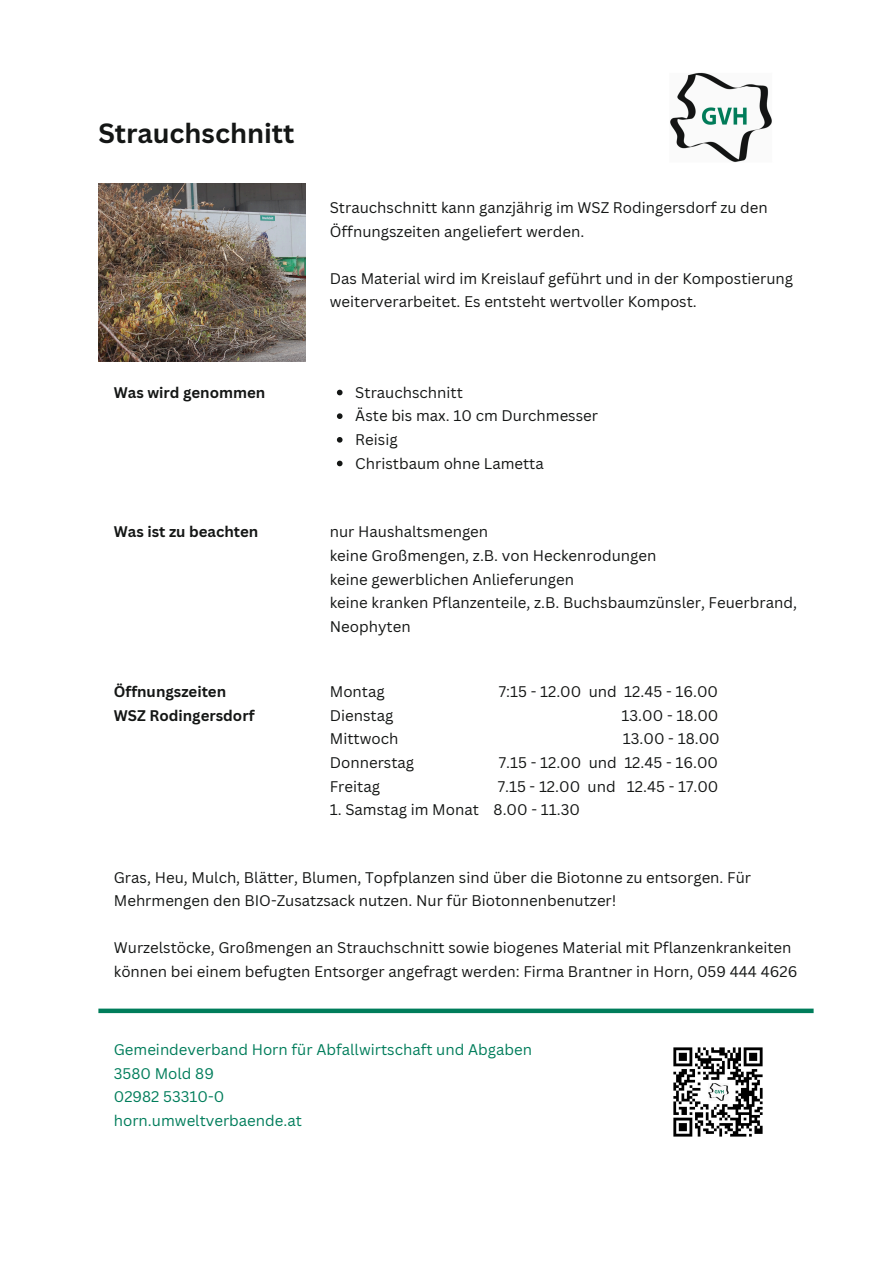
<style>
.page{position:relative;width:894px;height:1264px;background:#fff}
.page>*{position:absolute;margin:0;border:0;box-sizing:border-box;transform-origin:0 0}
.t1{font:700 27px "Canva Sans";color:#141615}
.t2{font:15px/23.7px "Canva Sans";color:#141615}
.t3{font:15px "Canva Sans";color:#007d5b}
.t4{font:700 15px "Canva Sans";color:#141615}
</style>
<div class="page">
<svg style="left:337px;top:390px;width:5px;height:5px"></svg>
<svg style="left:337px;top:413px;width:5px;height:6px"></svg>
<svg style="left:337px;top:437px;width:5px;height:5px"></svg>
<svg style="left:337px;top:460px;width:5px;height:6px"></svg>
<img style="left:670px;top:72px;width:102px;height:90px">
<img style="left:98px;top:183px;width:207px;height:179px">
<img style="left:673px;top:1047px;width:90px;height:90px">
<div style="left:98px;top:1008px;width:715px;height:5px;background:#007d5b"></div>
<p class="t1" style="left:98px;top:114px;width:197px">Strauchschnitt</p>
<h1 class="t2" style="left:330px;top:195px;width:439px">Strauchschnitt kann ganzjährig im WSZ Rodingersdorf zu den<br>Öffnungszeiten angeliefert werden.</h1>
<p class="t2" style="left:330px;top:266px;width:464px">Das Material wird im Kreislauf geführt und in der Kompostierung weiterverarbeitet. Es entsteht wertvoller Kompost.</p>
<p class="t4" style="left:114px;top:381px;width:153px">Was wird genommen</p>
<p class="t2" style="left:355px;top:380px;width:109px">Strauchschnitt</p>
<p class="t2" style="left:355px;top:403px;width:244px">Äste bis max. 10 cm Durchmesser</p>
<p class="t2" style="left:355px;top:427px;width:44px">Reisig</p>
<p class="t2" style="left:355px;top:451px;width:190px">Christbaum ohne Lametta</p>
<p class="t4" style="left:114px;top:521px;width:146px">Was ist zu beachten</p>
<p class="t2" style="left:330px;top:519px;width:160px">nur Haushaltsmengen</p>
<p class="t2" style="left:330px;top:543px;width:328px">keine Großmengen, z.B. von Heckenrodungen</p>
<p class="t2" style="left:330px;top:567px;width:246px">keine gewerblichen Anlieferungen</p>
<p class="t2" style="left:330px;top:590px;width:468px">keine kranken Pflanzenteile, z.B. Buchsbaumzünsler, Feuerbrand,<br>Neophyten</p>
<p class="t4" style="left:114px;top:681px;width:114px">Öffnungszeiten</p>
<p class="t4" style="left:114px;top:704px;width:142px">WSZ Rodingersdorf</p>
<p class="t2" style="left:330px;top:679px;width:56px">Montag</p>
<p class="t2" style="left:498px;top:679px;width:221px">7:15 - 12.00 und 12.45 - 16.00</p>
<p class="t2" style="left:330px;top:703px;width:65px">Dienstag</p>
<p class="t2" style="left:621px;top:703px;width:98px">13.00 - 18.00</p>
<p class="t2" style="left:330px;top:726px;width:70px">Mittwoch</p>
<p class="t2" style="left:622px;top:726px;width:98px">13.00 - 18.00</p>
<p class="t2" style="left:330px;top:750px;width:86px">Donnerstag</p>
<p class="t2" style="left:498px;top:750px;width:221px">7.15 - 12.00 und 12.45 - 16.00</p>
<p class="t2" style="left:330px;top:773px;width:52px">Freitag</p>
<p class="t2" style="left:497px;top:773px;width:222px">7.15 - 12.00 und 12.45 - 17.00</p>
<p class="t2" style="left:330px;top:797px;width:251px">1. Samstag im Monat 8.00 - 11.30</p>
<p class="t2" style="left:114px;top:864px;width:638px">Gras, Heu, Mulch, Blätter, Blumen, Topfplanzen sind über die Biotonne zu entsorgen. Für<br>Mehrmengen den BIO-Zusatzsack nutzen. Nur für Biotonnenbenutzer!</p>
<p class="t2" style="left:114px;top:935px;width:684px">Wurzelstöcke, Großmengen an Strauchschnitt sowie biogenes Material mit Pflanzenkrankeiten können bei einem befugten Entsorger angefragt werden: Firma Brantner in Horn, 059 444 4626</p>
<p class="t3" style="left:114px;top:1038px;width:419px">Gemeindeverband Horn für Abfallwirtschaft und Abgaben</p>
<p class="t3" style="left:114px;top:1062px;width:102px">3580 Mold 89</p>
<p class="t3" style="left:114px;top:1086px;width:112px">02982 53310-0</p>
<p class="t3" style="left:114px;top:1109px;width:189px">horn.umweltverbaende.at</p>
</div>
